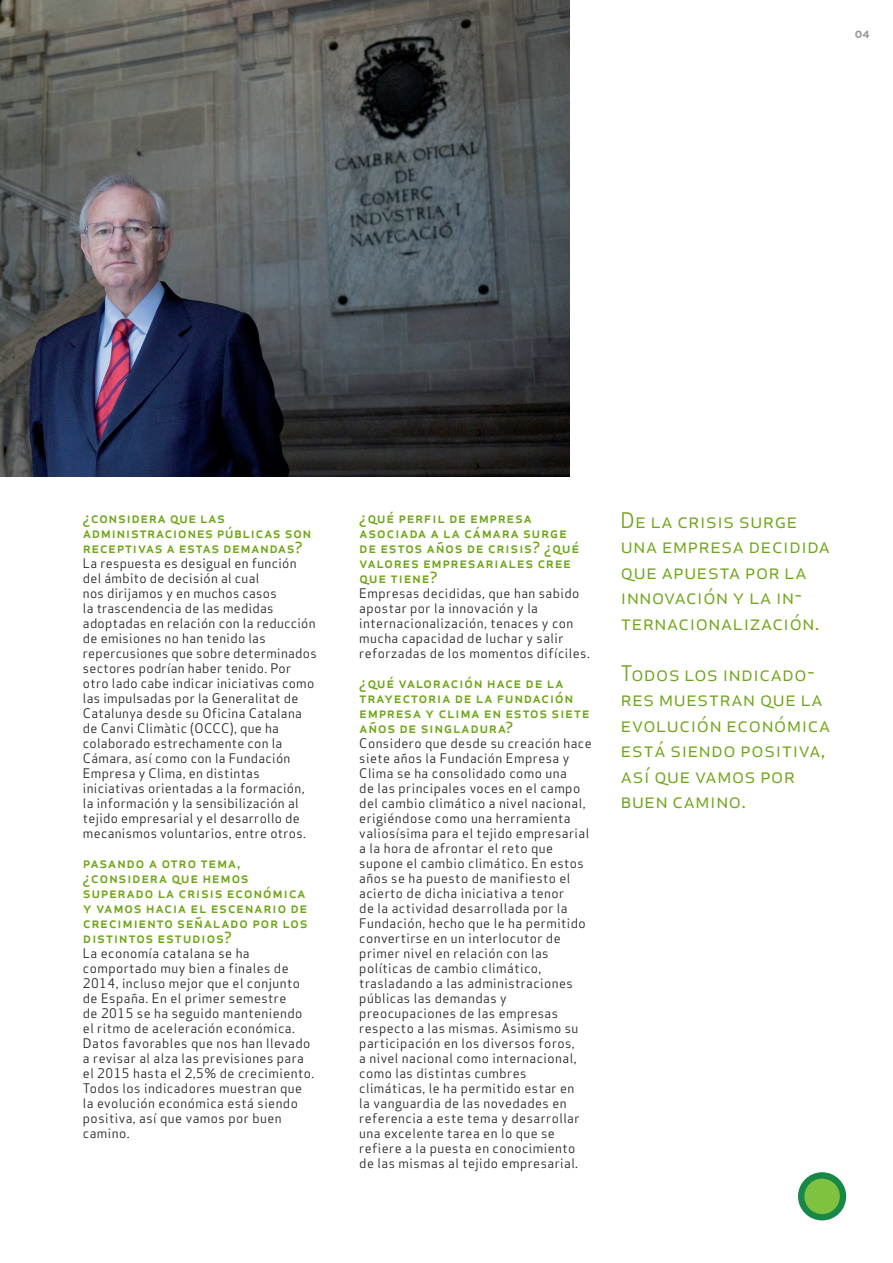
<style>
.page{position:relative;width:893px;height:1263px;background:#fff}
.page>*{position:absolute;margin:0;border:0;box-sizing:border-box;transform-origin:0 0}
.t1{font:21px/25.5px "Apex Sans Book C";color:#6ea516}
.t2{font:15px/15px "Apex Sans Medium C";letter-spacing:.035em;color:#6ea516}
.t3{font:12.9px/15px "Apex Sans Book T";letter-spacing:.035em;color:#231f20}
.t4{font:700 10.5px "Gotham";color:#99989b}
</style>
<div class="page">
<img style="left:0;top:0;width:570px;height:477px">
<div style="left:798px;top:1172px;width:48px;height:48px;background:#188847;border-radius:50%"></div>
<div style="left:804px;top:1178px;width:36px;height:36px;background:#7fc241;border-radius:50%"></div>
<p class="t4" style="left:855px;top:29px;width:16px">04</p>
<p class="t2" style="left:83px;top:510px;width:230px">¿considera que las administraciones públicas son receptivas a estas demandas?</p>
<p class="t3" style="left:83px;top:556px;width:235px">La respuesta es desigual en función del ámbito de decisión al cual<br>nos dirijamos y en muchos casos<br>la trascendencia de las medidas adoptadas en relación con la reducción de emisiones no han tenido las repercusiones que sobre determinados sectores podrían haber tenido. Por otro lado cabe indicar iniciativas como las impulsadas por la Generalitat de Catalunya desde su Oficina Catalana de Canvi Climàtic (OCCC), que ha colaborado estrechamente con la Cámara, así como con la Fundación Empresa y Clima, en distintas iniciativas orientadas a la formación, la información y la sensibilización al tejido empresarial y el desarrollo de mecanismos voluntarios, entre otros.</p>
<p class="t2" style="left:83px;top:855px;width:226px">pasando a otro tema, ¿considera que hemos superado la crisis económica y vamos hacia el escenario de crecimiento señalado por los distintos estudios?</p>
<p class="t3" style="left:83px;top:946px;width:233px">La economía catalana se ha comportado muy bien a finales de<br>2014, incluso mejor que el conjunto de España. En el primer semestre<br>de 2015 se ha seguido manteniendo el ritmo de aceleración económica.<br>Datos favorables que nos han llevado a revisar al alza las previsiones para el 2015 hasta el 2,5% de crecimiento.<br>Todos los indicadores muestran que la evolución económica está siendo positiva, así que vamos por buen camino.</p>
<p class="t2" style="left:359px;top:510px;width:222px">¿qué perfil de empresa asociada a la cámara surge de estos años de crisis? ¿qué valores empresariales cree que tiene?</p>
<p class="t3" style="left:359px;top:586px;width:232px">Empresas decididas, que han sabido apostar por la innovación y la internacionalización, tenaces y con mucha capacidad de luchar y salir reforzadas de los momentos difíciles.</p>
<p class="t2" style="left:359px;top:675px;width:232px">¿qué valoración hace de la trayectoria de la fundación empresa y clima en estos siete años de singladura?</p>
<p class="t3" style="left:359px;top:736px;width:234px">Considero que desde su creación hace siete años la Fundación Empresa y Clima se ha consolidado como una<br>de las principales voces en el campo del cambio climático a nivel nacional, erigiéndose como una herramienta valiosísima para el tejido empresarial a la hora de afrontar el reto que supone el cambio climático. En estos años se ha puesto de manifiesto el acierto de dicha iniciativa a tenor<br>de la actividad desarrollada por la Fundación, hecho que le ha permitido convertirse en un interlocutor de primer nivel en relación con las políticas de cambio climático, trasladando a las administraciones públicas las demandas y preocupaciones de las empresas respecto a las mismas. Asimismo su participación en los diversos foros,<br>a nivel nacional como internacional, como las distintas cumbres climáticas, le ha permitido estar en<br>la vanguardia de las novedades en referencia a este tema y desarrollar una excelente tarea en lo que se refiere a la puesta en conocimiento de las mismas al tejido empresarial.</p>
<p class="t1" style="left:621px;top:507px;width:211px">De la crisis surge una empresa decidida que apuesta por la</p>
<p class="t1" style="left:621px;top:584px;width:200px">innovación y la in&shy;ternacionalización.</p>
<p class="t1" style="left:621px;top:660px;width:211px">Todos los indicado&shy;res muestran que la evolución económica está siendo positiva, así que vamos por buen camino.</p>
</div>
